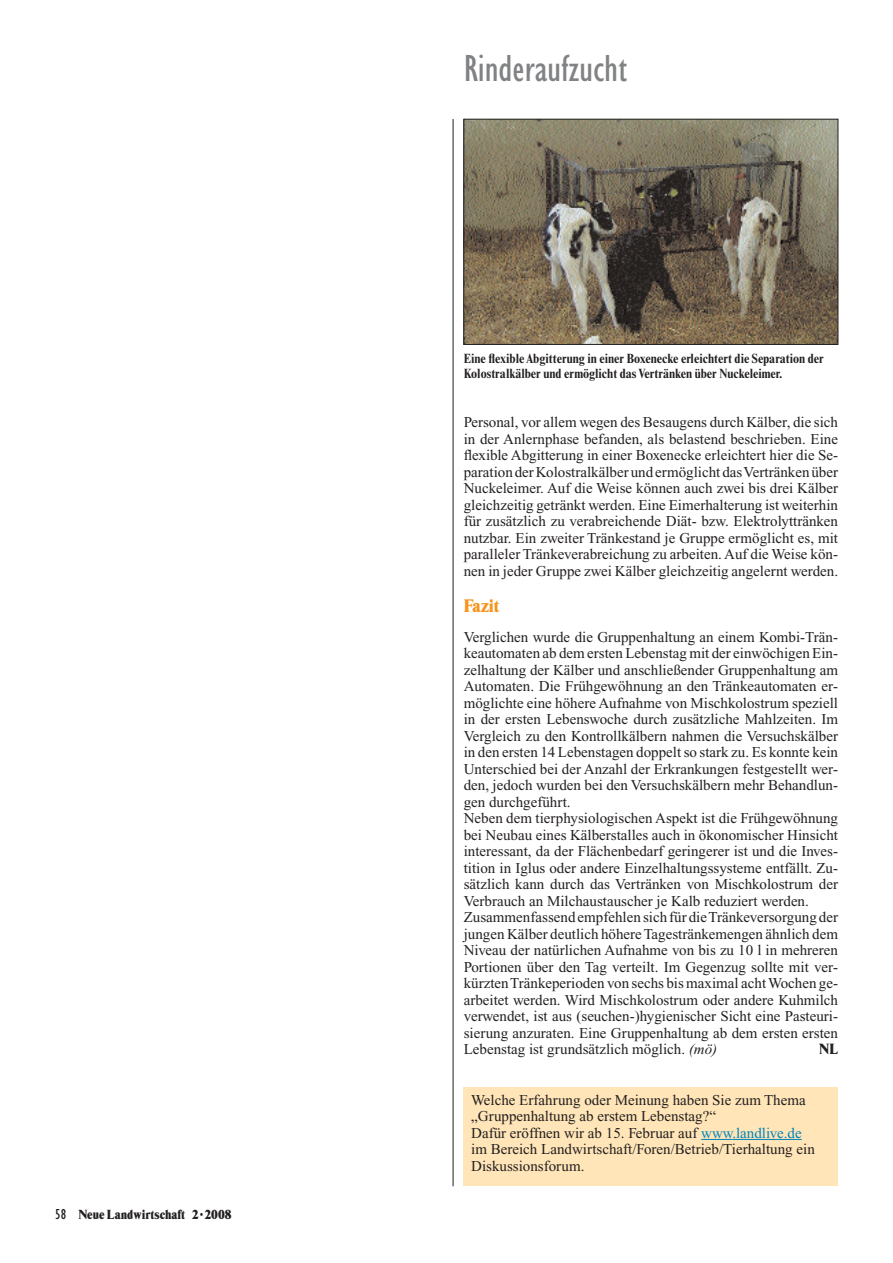
<style>
.page{position:relative;width:893px;height:1263px;background:#fff}
.page>*{position:absolute;margin:0;border:0;box-sizing:border-box;transform-origin:0 0}
.t1{font:condensed 39px "Gill Sans";color:#808284}
.t2{font:16.5px "Times Mod Black SH";color:#f7941e}
.t3{font:15px/16.5px "Times";color:#231f1f}
.t4{font:700 condensed 13.5px/15px "Times New Roman";color:#231f1f}
.t5{font:13.5px "Times Mod Black SH";color:#231f1f}
.t6{font:12px "Times Mod Black SH";color:#231f1f}
.s1{font-family:"Gill Sans";font-stretch:condensed;font-size:15px}
.s2{font-style:italic}
.s3{color:#0084b8}
</style>
<div class="page">
<hr style="left:453px;top:119px;width:1px;height:1067px;background:#231f1f">
<img style="left:465px;top:121px;width:371px;height:222px">
<div style="left:463px;top:119px;width:375px;height:226px;border:1px solid #231f1f"></div>
<div style="left:463px;top:1087px;width:375px;height:99px;background:#ffe5b8"></div>
<hr style="left:701px;top:1139px;width:31px;height:1px;background:#0084b8">
<hr style="left:732px;top:1139px;width:38px;height:1px;background:#0084b8">
<svg style="left:770px;top:1139px;width:31px;height:1px"></svg>
<p class="t6" style="left:55px;top:1211px;width:178px"><span class="s1">58</span> Neue Landwirtschaft 2 · 2008</p>
<h1 class="t1" style="left:463px;top:54px;width:165px">Rinderaufzucht</h1>
<p class="t4" style="left:463px;top:352px;width:362px">Eine flexible Abgitterung in einer Boxenecke erleichtert die Separation der<br>Kolostralkälber und ermöglicht das Vertränken über Nuckeleimer.</p>
<p class="t3" style="left:463px;top:415px;width:376px;text-align:justify">Personal, vor allem wegen des Besaugens durch Kälber, die sich in der Anlernphase befanden, als belastend beschrieben. Eine flexible Abgitterung in einer Boxenecke erleichtert hier die Se&shy;paration der Kolostralkälber und ermöglicht das Vertränken über Nuckeleimer. Auf die Weise können auch zwei bis drei Kälber gleichzeitig getränkt werden. Eine Eimerhalterung ist weiterhin für zusätzlich zu verabreichende Diät- bzw. Elektrolyttränken nutzbar. Ein zweiter Tränkestand je Gruppe ermöglicht es, mit paralleler Tränkeverabreichung zu arbeiten. Auf die Weise kön&shy;nen in jeder Gruppe zwei Kälber gleichzeitig angelernt werden.</p>
<p class="t2" style="left:463px;top:600px;width:37px">Fazit</p>
<p class="t3" style="left:463px;top:630px;width:376px">Verglichen wurde die Gruppenhaltung an einem Kombi-Trän&shy;keautomaten ab dem ersten Lebenstag mit der einwöchigen Ein&shy;zelhaltung der Kälber und anschließender Gruppenhaltung am Automaten. Die Frühgewöhnung an den Tränkeautomaten er&shy;möglichte eine höhere Aufnahme von Mischkolostrum speziell in der ersten Lebenswoche durch zusätzliche Mahlzeiten. Im Vergleich zu den Kontrollkälbern nahmen die Versuchskälber in den ersten 14 Lebenstagen doppelt so stark zu. Es konnte kein Unterschied bei der Anzahl der Erkrankungen festgestellt wer&shy;den, jedoch wurden bei den Versuchskälbern mehr Behandlun&shy;gen durchgeführt.<br>Neben dem tierphysiologischen Aspekt ist die Frühgewöhnung bei Neubau eines Kälberstalles auch in ökonomischer Hinsicht interessant, da der Flächenbedarf geringerer ist und die Inves&shy;tition in Iglus oder andere Einzelhaltungssysteme entfällt. Zu&shy;sätzlich kann durch das Vertränken von Mischkolostrum der Verbrauch an Milchaustauscher je Kalb reduziert werden.<br>Zusammenfassend empfehlen sich für die Tränkeversorgung der jungen Kälber deutlich höhere Tagestränkemengen ähnlich dem Niveau der natürlichen Aufnahme von bis zu 10 l in mehreren Portionen über den Tag verteilt. Im Gegenzug sollte mit ver&shy;kürzten Tränkeperioden von sechs bis maximal acht Wochen ge&shy;arbeitet werden. Wird Mischkolostrum oder andere Kuhmilch verwendet, ist aus (seuchen-)hygienischer Sicht eine Pasteuri&shy;sierung anzuraten. Eine Gruppenhaltung ab dem ersten ersten Lebenstag ist grundsätzlich möglich. <span class="s2">(mö)</span></p>
<p class="t5" style="left:819px;top:1045px;width:20px">NL</p>
<p class="t3" style="left:471px;top:1093px;width:345px">Welche Erfahrung oder Meinung haben Sie zum Thema „Gruppenhaltung ab erstem Lebenstag?“<br>Dafür eröffnen wir ab 15. Februar auf <span class="s3">www.landlive.de </span>im Bereich Landwirtschaft/Foren/Betrieb/Tierhaltung ein Diskussionsforum.</p>
</div>
